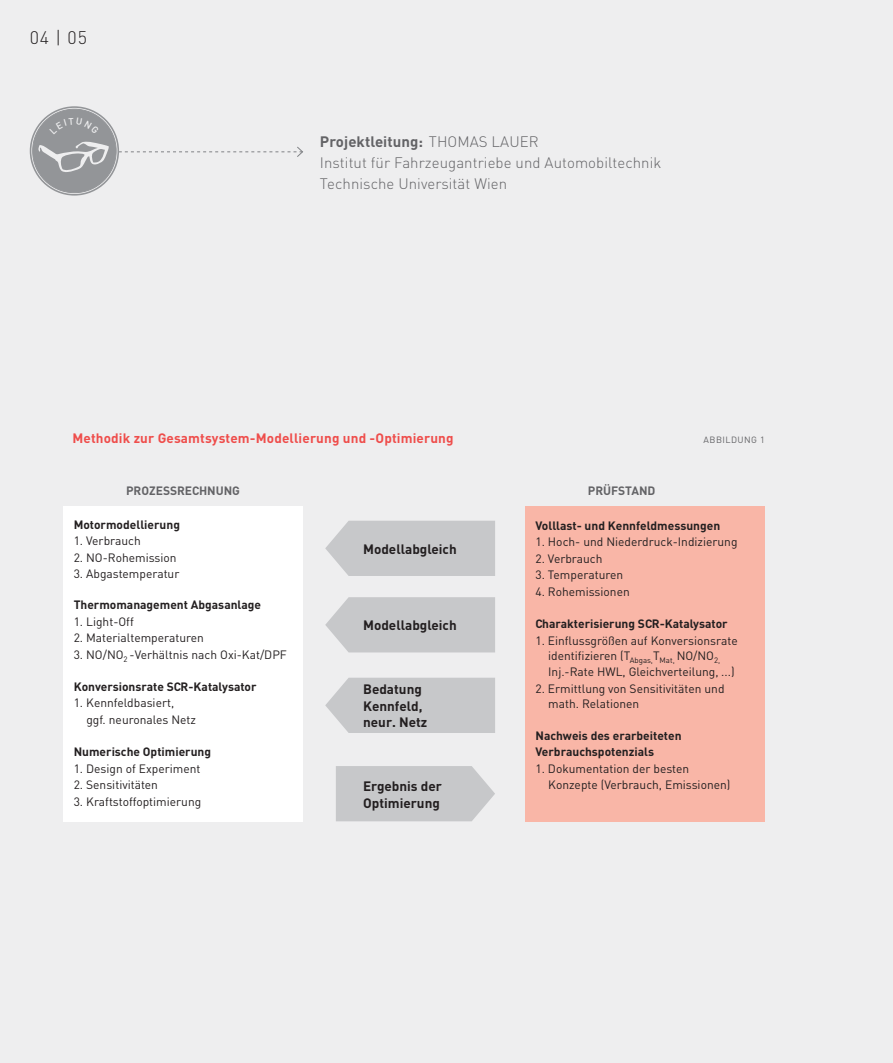
<style>
.page{position:relative;width:893px;height:1063px;background:#eeeeef}
.page>*{position:absolute;margin:0;border:0;box-sizing:border-box;transform-origin:0 0}
.t1{font:300 18px "DIN";color:#231f20}
.Lauftext{font:300 15px "DIN";letter-spacing:.005em;color:#636366}
.Überschrift_2{font:700 15px "DIN";letter-spacing:.005em;color:#636366}
.t2{font:700 13.5px "DIN";color:#231f20}
.Überschrift_2-2{font:700 13.5px "DIN";letter-spacing:.01em;color:#ef4d4b}
.t3{font:12px/16.5px "DIN";color:#231f20}
.t4{font:700 12px/16.5px "DIN";color:#231f20}
.t5{font:700 12px "DIN";color:#636366}
.Überschrift_2-3{font:9px "DIN";letter-spacing:.05em;color:#636366}
.s1{font-weight:300}
</style>
<div class="page">
<svg style="left:119px;top:146px;width:184px;height:11px"></svg>
<div style="left:33px;top:109px;width:83px;height:84px;background:#939598;border-radius:50%"></div>
<div style="left:30px;top:106px;width:89px;height:90px;border:2px solid #939598;border-radius:50%"></div>
<svg style="left:38px;top:141px;width:71px;height:31px"></svg>
<div style="left:525px;top:506px;width:240px;height:315px;background:#f9b6a7"></div>
<div style="left:63px;top:506px;width:240px;height:315px;background:#fff"></div>
<svg style="left:325px;top:521px;width:170px;height:55px;background:#c9cacc"></svg>
<svg style="left:325px;top:597px;width:170px;height:55px;background:#c9cacc"></svg>
<svg style="left:325px;top:678px;width:170px;height:55px;background:#c9cacc"></svg>
<svg style="left:336px;top:766px;width:159px;height:55px;background:#c9cacc"></svg>
<h1 class="t1" style="left:30px;top:27px;width:59px">04 | 05</h1>
<p class="Überschrift_2" style="left:320px;top:132px;width:220px">Projektleitung: <span class="s1">THOMAS LAUER</span></p>
<p class="Lauftext" style="left:320px;top:154px;width:343px">Institut für Fahrzeugantriebe und Automobiltechnik</p>
<p class="Lauftext" style="left:320px;top:175px;width:189px">Technische Universität Wien</p>
<p class="Überschrift_2-2" style="left:72px;top:429px;width:383px">Methodik zur Gesamtsystem-Modellierung und -Optimierung</p>
<p class="Überschrift_2-3" style="left:704px;top:434px;width:63px">ABBILDUNG 1</p>
<p class="t5" style="left:126px;top:483px;width:115px">PROZESSRECHNUNG</p>
<p class="t5" style="left:588px;top:483px;width:69px">PRÜFSTAND</p>
<p class="t4" style="left:535px;top:517px;width:186px">Volllast- und Kennfeldmessungen</p>
<p class="t3" style="left:535px;top:533px;width:204px">1. Hoch- und Niederdruck-Indizierung</p>
<p class="t3" style="left:535px;top:550px;width:69px">2. Verbrauch</p>
<p class="t3" style="left:535px;top:566px;width:89px">3. Temperaturen</p>
<p class="t3" style="left:535px;top:583px;width:96px">4. Rohemissionen</p>
<p class="t4" style="left:535px;top:615px;width:194px">Charakterisierung SCR-Katalysator</p>
<p class="t3" style="left:535px;top:632px;width:204px">1. Einflussgrößen auf Konversionsrate</p>
<p class="t3" style="left:548px;top:647px;width:188px">identifizieren (T<sub>Abgas,</sub>T<sub>Mat,</sub> NO/NO<sub>2,<br></sub>Inj.-Rate HWL, Gleichverteilung, ...)</p>
<p class="t3" style="left:548px;top:680px;width:178px;line-height:15px;text-indent:-13px">2. Ermittlung von Sensitivitäten und math. Relationen</p>
<p class="t4" style="left:535px;top:727px;width:148px">Nachweis des erarbeiteten<br>Verbrauchspotenzials</p>
<p class="t3" style="left:535px;top:760px;width:155px">1. Dokumentation der besten</p>
<p class="t3" style="left:548px;top:776px;width:184px">Konzepte (Verbrauch, Emissionen)</p>
<p class="t4" style="left:74px;top:515px;width:108px">Motormodellierung</p>
<p class="t3" style="left:74px;top:532px;width:69px">1. Verbrauch</p>
<p class="t3" style="left:74px;top:549px;width:104px">2. NO-Rohemission</p>
<p class="t3" style="left:74px;top:565px;width:107px">3. Abgastemperatur</p>
<p class="t4" style="left:74px;top:596px;width:189px">Thermomanagement Abgasanlage</p>
<p class="t3" style="left:74px;top:613px;width:62px">1. Light-Off</p>
<p class="t3" style="left:74px;top:629px;width:132px">2. Materialtemperaturen</p>
<p class="t3" style="left:74px;top:646px;width:215px">3. NO/NO<sub>2</sub> -Verhältnis nach Oxi-Kat/DPF</p>
<p class="t4" style="left:74px;top:678px;width:184px">Konversionsrate SCR-Katalysator</p>
<p class="t3" style="left:74px;top:694px;width:102px">1. Kennfeldbasiert,</p>
<p class="t3" style="left:86px;top:711px;width:111px">ggf. neuronales Netz</p>
<p class="t4" style="left:74px;top:743px;width:139px">Numerische Optimierung</p>
<p class="t3" style="left:74px;top:760px;width:128px">1. Design of Experiment</p>
<p class="t3" style="left:74px;top:777px;width:86px">2. Sensitivitäten</p>
<p class="t3" style="left:74px;top:793px;width:129px">3. Kraftstoffoptimierung</p>
<p class="t2" style="left:363px;top:540px;width:95px">Modellabgleich</p>
<p class="t2" style="left:363px;top:617px;width:95px">Modellabgleich</p>
<p class="t2" style="left:363px;top:681px;width:60px">Bedatung</p>
<p class="t2" style="left:363px;top:697px;width:61px">Kennfeld,</p>
<p class="t2" style="left:363px;top:714px;width:66px">neur. Netz</p>
<p class="t2" style="left:363px;top:777px;width:80px">Ergebnis der</p>
<p class="t2" style="left:363px;top:794px;width:78px">Optimierung</p>
</div>
